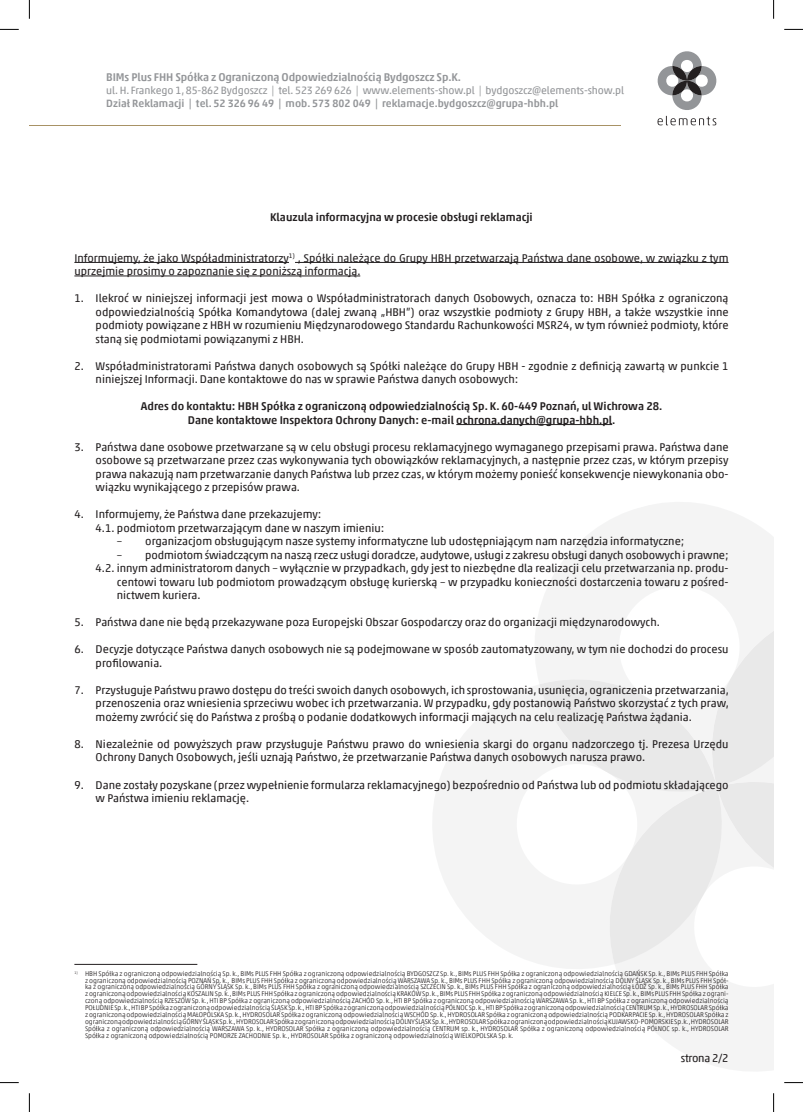
<style>
.page{position:relative;width:803px;height:1112px;background:#fff}
.page>*{position:absolute;margin:0;border:0;box-sizing:border-box;transform-origin:0 0}
.tekst_major_wcięty{font:11.25px/13.5px "Akko Pro";color:#231f20}
.tekst_major_wcięty_p{font:11.25px/13.5px "Akko Pro";color:#231f20;text-align:justify}
.tekst_major{font:11.25px/13.5px "Akko Pro";color:#231f20}
.tekst_major_wcięty-2{font:500 11.25px "Akko Pro";color:#231f20}
.t1{font:500 11.25px "Akko Pro";letter-spacing:-.01em;color:#939598}
.tekst_major-2{font:500 11.25px "Akko Pro";color:#231f20}
.t2{font:10.62px "Akko Pro";letter-spacing:-.01em;color:#939598}
.t3{font:500 10.62px "Akko Pro";color:#939598}
.tekst_umowy_wcięty{font:300 6.88px/6.9px "Akko Pro";color:#231f20;text-align:justify}
</style>
<div class="page">
<svg style="left:535px;top:502px;width:238px;height:177px;fill:#f4f4f4"></svg>
<svg style="left:433px;top:685px;width:179px;height:284px;fill:#f4f4f4"></svg>
<svg style="left:615px;top:964px;width:158px;height:107px;fill:#f4f4f4"></svg>
<svg style="left:539px;top:599px;width:234px;height:365px"></svg>
<hr style="left:74px;top:262px;width:215px;height:1px;background:#231f20">
<hr style="left:295px;top:262px;width:433px;height:1px;background:#231f20">
<hr style="left:74px;top:275px;width:286px;height:1px;background:#231f20">
<hr style="left:456px;top:424px;width:156px;height:1px;background:#231f20">
<hr style="left:74px;top:963px;width:123px;height:1px;background:#231f20">
<svg style="left:657px;top:51px;width:60px;height:74px"></svg>
<hr style="left:29px;top:125px;width:592px;height:1px;background:#a89265">
<svg style="left:0;top:29px;width:19px;height:1px"></svg>
<svg style="left:784px;top:29px;width:19px;height:1px"></svg>
<svg style="left:0;top:1082px;width:19px;height:1px"></svg>
<svg style="left:784px;top:1082px;width:19px;height:1px"></svg>
<svg style="left:29px;top:0;width:1px;height:19px"></svg>
<svg style="left:29px;top:1093px;width:1px;height:18px"></svg>
<svg style="left:773px;top:0;width:1px;height:19px"></svg>
<svg style="left:773px;top:1093px;width:1px;height:18px"></svg>
<p class="t1" style="left:106px;top:71px;width:356px">BIMs Plus FHH Spółka z Ograniczoną Odpowiedzialnością Bydgoszcz Sp.K.</p>
<p class="t2" style="left:106px;top:84px;width:519px">ul. H. Frankego 1, 85-862 Bydgoszcz | tel. 523 269 626 | www.elements-show.pl | bydgoszcz@elements-show.pl</p>
<p class="t3" style="left:106px;top:97px;width:454px">Dział Reklamacji | tel. 52 326 96 49 | mob. 573 802 049 | reklamacje.bydgoszcz@grupa-hbh.pl</p>
<p class="tekst_major-2" style="left:270px;top:210px;width:264px">Klauzula informacyjna w procesie obsługi reklamacji</p>
<p class="tekst_major" style="left:74px;top:251px;width:656px">Informujemy, że jako Współadministratorzy<sup>1)</sup> , Spółki należące do Grupy HBH przetwarzają Państwa dane osobowe, w związku z tym uprzejmie prosimy o zapoznanie się z poniższą informacją.</p>
<p class="tekst_major_wcięty" style="left:96px;top:291px;width:634px;text-align:justify;text-indent:-21px">1. Ilekroć w niniejszej informacji jest mowa o Współadministratorach danych Osobowych, oznacza to: HBH Spółka z ograniczoną odpowiedzialnością Spółka Komandytowa (dalej zwaną „HBH”) oraz wszystkie podmioty z Grupy HBH, a także wszystkie inne podmioty powiązane z HBH w rozumieniu Międzynarodowego Standardu Rachunkowości MSR24, w tym również podmioty, które staną się podmiotami powiązanymi z HBH.</p>
<p class="tekst_major_wcięty" style="left:96px;top:359px;width:634px;text-indent:-21px">2. Współadministratorami Państwa danych osobowych są Spółki należące do Grupy HBH - zgodnie z definicją zawartą w punkcie 1 niniejszej Informacji. Dane kontaktowe do nas w sprawie Państwa danych osobowych:</p>
<p class="tekst_major_wcięty-2" style="left:141px;top:399px;width:523px">Adres do kontaktu: HBH Spółka z ograniczoną odpowiedzialnością Sp. K. 60-449 Poznań, ul Wichrowa 28.</p>
<p class="tekst_major_wcięty-2" style="left:188px;top:413px;width:429px">Dane kontaktowe Inspektora Ochrony Danych: e-mail ochrona.danych@grupa-hbh.pl.</p>
<p class="tekst_major_wcięty" style="left:96px;top:440px;width:634px;text-align:justify;text-indent:-21px">3. Państwa dane osobowe przetwarzane są w celu obsługi procesu reklamacyjnego wymaganego przepisami prawa. Państwa dane osobowe są przetwarzane przez czas wykonywania tych obowiązków reklamacyjnych, a następnie przez czas, w którym przepisy prawa nakazują nam przetwarzanie danych Państwa lub przez czas, w którym możemy ponieść konsekwencje niewykonania obo&shy;wiązku wynikającego z przepisów prawa.</p>
<p class="tekst_major_wcięty" style="left:74px;top:507px;width:249px">4. Informujemy, że Państwa dane przekazujemy:</p>
<p class="tekst_major_wcięty_p" style="left:96px;top:521px;width:290px">4.1. podmiotom przetwarzającym dane w naszym imieniu:</p>
<p class="tekst_major_wcięty_p" style="left:117px;top:534px;width:569px">– organizacjom obsługującym nasze systemy informatyczne lub udostępniającym nam narzędzia informatyczne;</p>
<p class="tekst_major_wcięty_p" style="left:117px;top:548px;width:613px">– podmiotom świadczącym na naszą rzecz usługi doradcze, audytowe, usługi z zakresu obsługi danych osobowych i prawne;</p>
<p class="tekst_major_wcięty_p" style="left:117px;top:561px;width:613px;text-indent:-21px">4.2. innym administratorom danych – wyłącznie w przypadkach, gdy jest to niezbędne dla realizacji celu przetwarzania np. produ&shy;centowi towaru lub podmiotom prowadzącym obsługę kurierską – w przypadku konieczności dostarczenia towaru z pośred&shy;nictwem kuriera.</p>
<p class="tekst_major_wcięty" style="left:74px;top:615px;width:587px">5. Państwa dane nie będą przekazywane poza Europejski Obszar Gospodarczy oraz do organizacji międzynarodowych.</p>
<p class="tekst_major_wcięty" style="left:96px;top:642px;width:634px;text-indent:-21px">6. Decyzje dotyczące Państwa danych osobowych nie są podejmowane w sposób zautomatyzowany, w tym nie dochodzi do procesu profilowania.</p>
<p class="tekst_major_wcięty" style="left:96px;top:683px;width:635px;text-align:justify;text-indent:-21px">7. Przysługuje Państwu prawo dostępu do treści swoich danych osobowych, ich sprostowania, usunięcia,ograniczenia przetwarzania, przenoszenia oraz wniesienia sprzeciwu wobec ich przetwarzania. W przypadku, gdy postanowią Państwo skorzystać z tych praw, możemy zwrócić się do Państwa z prośbą o podanie dodatkowych informacji mających na celu realizację Państwa żądania.</p>
<p class="tekst_major_wcięty" style="left:96px;top:737px;width:634px;text-indent:-21px">8. Niezależnie od powyższych praw przysługuje Państwu prawo do wniesienia skargi do organu nadzorczego tj. Prezesa Urzędu<br>Ochrony Danych Osobowych, jeśli uznają Państwo, że przetwarzanie Państwa danych osobowych narusza prawo.</p>
<p class="tekst_major_wcięty" style="left:96px;top:777px;width:634px;text-indent:-21px">9. Dane zostały pozyskane (przez wypełnienie formularza reklamacyjnego) bezpośrednio od Państwa lub od podmiotu składającego w Państwa imieniu reklamację.</p>
<p class="tekst_umowy_wcięty" style="left:85px;top:969px;width:645px;text-indent:-11px"><sup>1)</sup> HBH Spółka z ograniczoną odpowiedzialnością Sp. k., BIMs PLUS FHH Spółka z ograniczoną odpowiedzialnością BYDGOSZCZ Sp. k., BIMs PLUS FHH Spółka z ograniczoną odpowiedzialnością GDAŃSK Sp. k., BIMs PLUS FHH Spółka z ograniczoną odpowiedzialnością POZNAŃ Sp. k., BIMs PLUS FHH Spółka z ograniczoną odpowiedzialnością WARSZAWA Sp. k., BIMs PLUS FHH Spółka z ograniczoną odpowiedzialnością DOLNY ŚLĄSK Sp. k., BIMs PLUS FHH Spół&shy;ka z ograniczoną odpowiedzialnością GÓRNY ŚLĄSK Sp. k., BIMs PLUS FHH Spółka z ograniczoną odpowiedzialnością SZCZECIN Sp. k., BIMs PLUS FHH Spółka z ograniczoną odpowiedzialnością ŁÓDŹ Sp. k., BIMs PLUS FHH Spółka z ograniczoną odpowiedzialnością KOSZALIN Sp. k., BIMs PLUS FHH Spółka z ograniczoną odpowiedzialnością KRAKÓW Sp. k., BIMs PLUS FHH Spółka z ograniczoną odpowiedzialnością KIELCE Sp. k., BIMs PLUS FHH Spółka z ograni&shy;czoną odpowiedzialnością RZESZÓW Sp. k., HTI BP Spółka z ograniczoną odpowiedzialnością ZACHÓD Sp. k., HTI BP Spółka z ograniczoną odpowiedzialnością WARSZAWA Sp. k., HTI BP Spółka z ograniczoną odpowiedzialnością POŁUDNIE Sp. k., HTI BP Spółka z ograniczoną odpowiedzialnością ŚLĄSK Sp. k., HTI BP Spółka z ograniczoną odpowiedzialnością PÓŁNOC Sp. k., HTI BP Spółka z ograniczoną odpowiedzialnością CENTRUM Sp. k., HYDROSOLAR Spółka z ograniczoną odpowiedzialnością MAŁOPOLSKA Sp. k., HYDROSOLAR Spółka z ograniczoną odpowiedzialnością WSCHÓD Sp. k., HYDROSOLAR Spółka z ograniczoną odpowiedzialnością PODKARPACIE Sp. k., HYDROSOLAR Spółka z ograniczoną odpowiedzialnością GÓRNY ŚLĄSK Sp. k., HYDROSOLAR Spółka z ograniczoną odpowiedzialnością DOLNY ŚLĄSK Sp. k., HYDROSOLAR Spółka z ograniczoną odpowiedzialnością KUJAWSKO-POMORSKIE Sp. k., HYDROSOLAR Spółka z ograniczoną odpowiedzialnością WARSZAWA Sp. k., HYDROSOLAR Spółka z ograniczoną odpowiedzialnością CENTRUM sp. k., HYDROSOLAR Spółka z ograniczoną odpowiedzialnością PÓŁNOC sp. k., HYDROSOLAR Spółka z ograniczoną odpowiedzialnością POMORZE ZACHODNIE Sp. k., HYDROSOLAR Spółka z ograniczoną odpowiedzialnością WIELKOPOLSKA Sp. k.</p>
<p class="tekst_major" style="left:681px;top:1051px;width:49px">strona 2/2</p>
</div>
